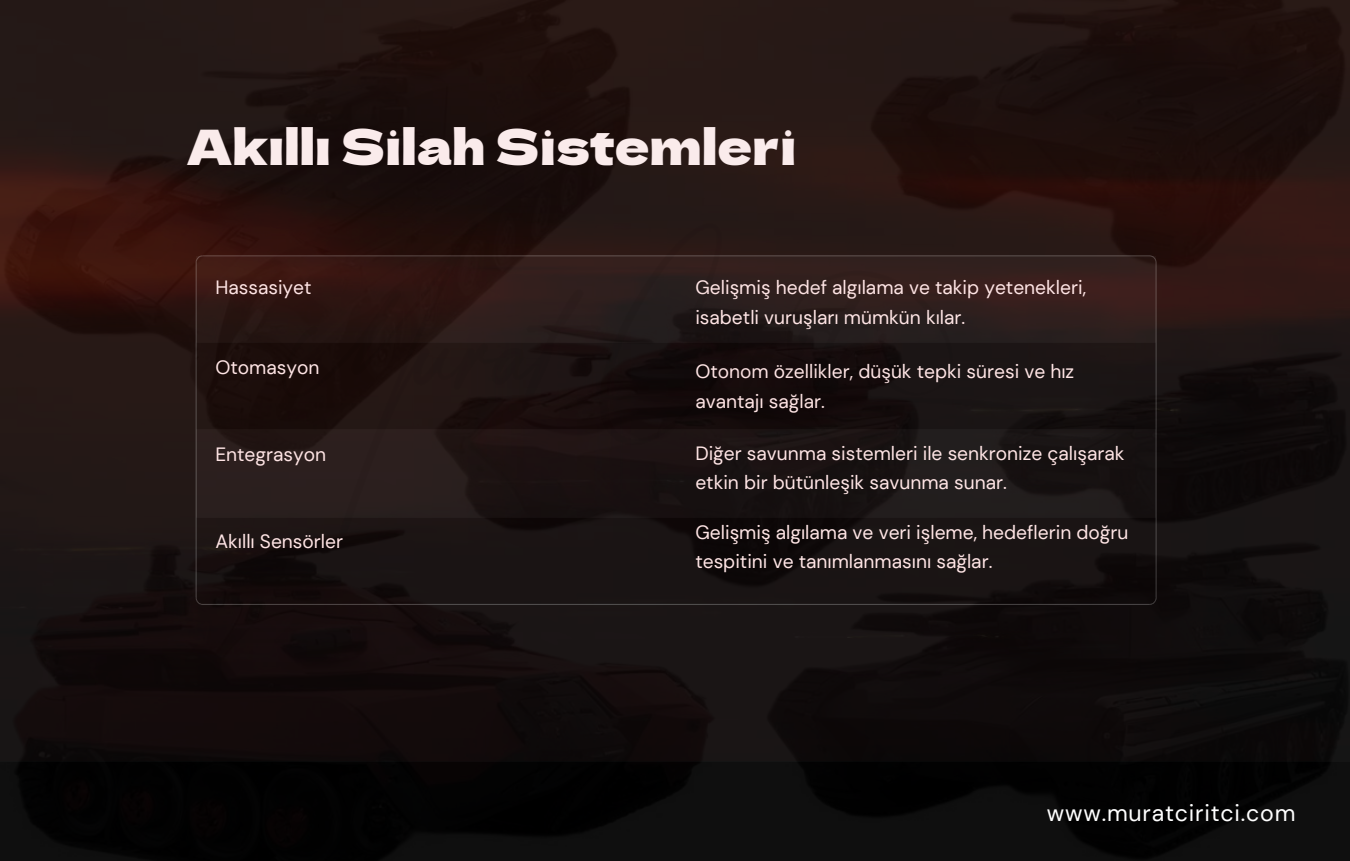
<style>
.page{position:relative;width:1350px;height:861px;background:#fff}
.page>*{position:absolute;margin:0;border:0;box-sizing:border-box;transform-origin:0 0}
.t1{font:48px "Dela Gothic One";color:#faebeb}
.t2{font:23.1px "DM Sans";letter-spacing:.035em;color:#fff}
.t3{font:19.2px/30.3px "DM Sans";color:#ffe5e5}
</style>
<div class="page">
<img style="left:0;top:0;width:1350px;height:861px">
<img style="left:270px;top:0;width:756px;height:756px">
<p class="t1" style="left:187px;top:109px;width:606px">Akıllı Silah Sistemleri</p>
<p class="t3" style="left:215px;top:272px;width:98px">Hassasiyet</p>
<p class="t3" style="left:215px;top:352px;width:106px">Otomasyon</p>
<p class="t3" style="left:215px;top:439px;width:112px">Entegrasyon</p>
<h1 class="t3" style="left:215px;top:526px;width:129px">Akıllı Sensörler</h1>
<p class="t3" style="left:695px;top:272px;width:392px">Gelişmiş hedef algılama ve takip yetenekleri, isabetli vuruşları mümkün kılar.</p>
<p class="t3" style="left:695px;top:356px;width:380px">Otonom özellikler, düşük tepki süresi ve hız</p>
<p class="t3" style="left:695px;top:387px;width:131px">avantajı sağlar.</p>
<p class="t3" style="left:695px;top:438px;width:431px">Diğer savunma sistemleri ile senkronize çalışarak</p>
<p class="t3" style="left:695px;top:468px;width:313px">etkin bir bütünleşik savunma sunar.</p>
<p class="t3" style="left:695px;top:517px;width:435px">Gelişmiş algılama ve veri işleme, hedeflerin doğru</p>
<p class="t3" style="left:695px;top:546px;width:299px">tespitini ve tanımlanmasını sağlar.</p>
<p class="t2" style="left:1047px;top:798px;width:250px">www.muratciritci.com</p>
</div>
